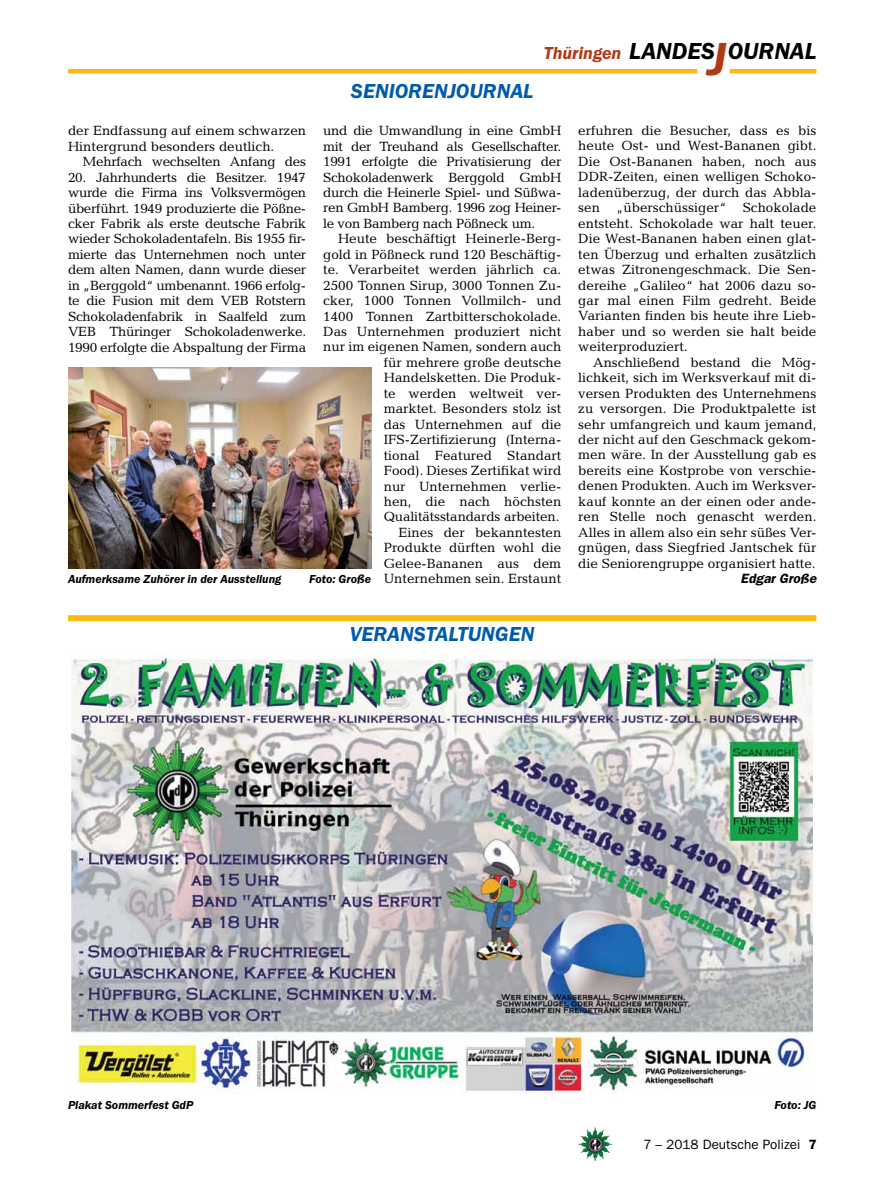
<style>
.page{position:relative;width:893px;height:1191px;background:#fff}
.page>*{position:absolute;margin:0;border:0;box-sizing:border-box;transform-origin:0 0}
.t1{font:italic 600 24px "Franklin Gothic Itc T";color:#000}
.t2{font:italic 600 21px "Franklin Gothic Itc T";color:#005baa}
.t3{font:italic 600 18px "Franklin Gothic Itc T";color:#b33916}
.t4{font:13.5px/15.5px "Candida";color:#000;text-align:justify}
.t5{font:13.5px "Candida";letter-spacing:-.02em;color:#000}
.t6{font:13.5px "Franklin Gothic";color:#000}
.t7{font:italic 600 13.5px "Franklin Gothic";color:#000}
.t8{font:italic 600 12px "Franklin Gothic Itc T";color:#000}
.s1{font-size:48px;color:#b33916}
.s2{font-weight:600}
</style>
<div class="page">
<img style="left:578px;top:1127px;width:17px;height:25px">
<hr style="left:730px;top:69px;width:86px;height:4px;background:#fdb913">
<hr style="left:68px;top:69px;width:629px;height:4px;background:#fdb913">
<img style="left:68px;top:367px;width:303px;height:201px">
<div style="left:68px;top:615px;width:748px;height:6px;background:#fdb913"></div>
<img style="left:72px;top:654px;width:741px;height:439px">
<h2 class="t2" style="left:351px;top:79px;width:26px">Seniorenjournal</h2>
<h3 class="t3" style="left:544px;top:42px;width:79px">Thüringen</h3>
<h1 class="t1" style="left:629px;top:37px;width:189px">LANDES<span class="s1">J</span>OURNAL</h1>
<p class="t4" style="left:578px;top:123px;width:240px">erfuhren die Besucher, dass es bis heute Ost- und West-Bananen gibt.<br>Die Ost-Bananen haben, noch aus DDR-Zeiten, einen welligen Schoko&shy;ladenüberzug, der durch das Abbla&shy;sen „überschüssiger“ Schokolade entsteht. Schokolade war halt teuer.<br>Die West-Bananen haben einen glat&shy;ten Überzug und erhalten zusätzlich etwas Zitronengeschmack. Die Sen&shy;dereihe „Galileo“ hat 2006 dazu so&shy;gar mal einen Film gedreht. Beide Varianten finden bis heute ihre Lieb&shy;haber und so werden sie halt beide weiterproduziert.</p>
<p class="t4" style="left:578px;top:354px;width:240px;text-indent:15px">Anschließend bestand die Mög&shy;lichkeit, sich im Werksverkauf mit di&shy;versen Produkten des Unternehmens zu versorgen. Die Produktpalette ist sehr umfangreich und kaum jemand, der nicht auf den Geschmack gekom&shy;men wäre. In der Ausstellung gab es bereits eine Kostprobe von verschie&shy;denen Produkten. Auch im Werksver&shy;kauf konnte an der einen oder ande&shy;ren Stelle noch genascht werden.<br>Alles in allem also ein sehr süßes Ver&shy;gnügen, dass Siegfried Jantschek für die Seniorengruppe organisiert hatte.</p>
<p class="t4" style="left:323px;top:123px;width:240px">und die Umwandlung in eine GmbH mit der Treuhand als Gesellschafter.<br>1991 erfolgte die Privatisierung der Schokoladenwerk Berggold GmbH durch die Heinerle Spiel- und Süßwa&shy;ren GmbH Bamberg. 1996 zog Heiner&shy;le von Bamberg nach Pößneck um.</p>
<p class="t4" style="left:323px;top:231px;width:240px;text-align:right">Heute beschäftigt Heinerle-Berg&shy;gold in Pößneck rund 120 Beschäftig&shy;te. Verarbeitet werden jährlich ca.<br>2500 Tonnen Sirup, 3000 Tonnen Zu&shy;cker, 1000 Tonnen Vollmilch- und<br>1400 Tonnen Zartbitterschokolade.<br>Das Unternehmen produziert nicht nur im eigenen Namen, sondern auch für mehrere große deutsche<br>Handelsketten. Die Produk-<br>te werden weltweit ver-<br>marktet. Besonders stolz ist<br>das Unternehmen auf die<br>IFS-Zertifizierung (Interna-<br>tional Featured Standart<br>Food). Dieses Zertifikat wird<br>nur Unternehmen verlie-<br>hen, die nach höchsten<br>Qualitätsstandards arbeiten.<br>Eines der bekanntesten<br>Produkte dürften wohl die<br>Gelee-Bananen aus dem<br>Unternehmen sein. Erstaunt</p>
<p class="t4" style="left:68px;top:123px;width:240px">der Endfassung auf einem schwarzen<br>Hintergrund besonders deutlich.</p>
<p class="t5" style="left:83px;top:154px;width:225px">Mehrfach wechselten Anfang des</p>
<p class="t4" style="left:68px;top:169px;width:240px">20. Jahrhunderts die Besitzer. 1947 wurde die Firma ins Volksvermögen überführt. 1949 produzierte die Pößne&shy;cker Fabrik als erste deutsche Fabrik wieder Schokoladentafeln. Bis 1955 fir&shy;mierte das Unternehmen noch unter dem alten Namen, dann wurde dieser in „Berggold“ umbenannt. 1966 erfolg&shy;te die Fusion mit dem VEB Rotstern Schokoladenfabrik in Saalfeld zum VEB Thüringer Schokoladenwerke.<br>1990 erfolgte die Abspaltung der Firma</p>
<p class="t8" style="left:68px;top:572px;width:215px">Aufmerksame Zuhörer in der Ausstellung</p>
<p class="t8" style="left:309px;top:572px;width:63px">Foto: Große</p>
<p class="t7" style="left:741px;top:570px;width:77px">Edgar Große</p>
<h2 class="t2" style="left:350px;top:622px;width:25px">veranstaltungen</h2>
<p class="t8" style="left:68px;top:1098px;width:127px">Plakat Sommerfest GdP</p>
<p class="t8" style="left:774px;top:1098px;width:44px">Foto: JG</p>
<p class="t6" style="left:643px;top:1136px;width:175px">7 – 2018 Deutsche Polizei <span class="s2">7</span></p>
</div>
